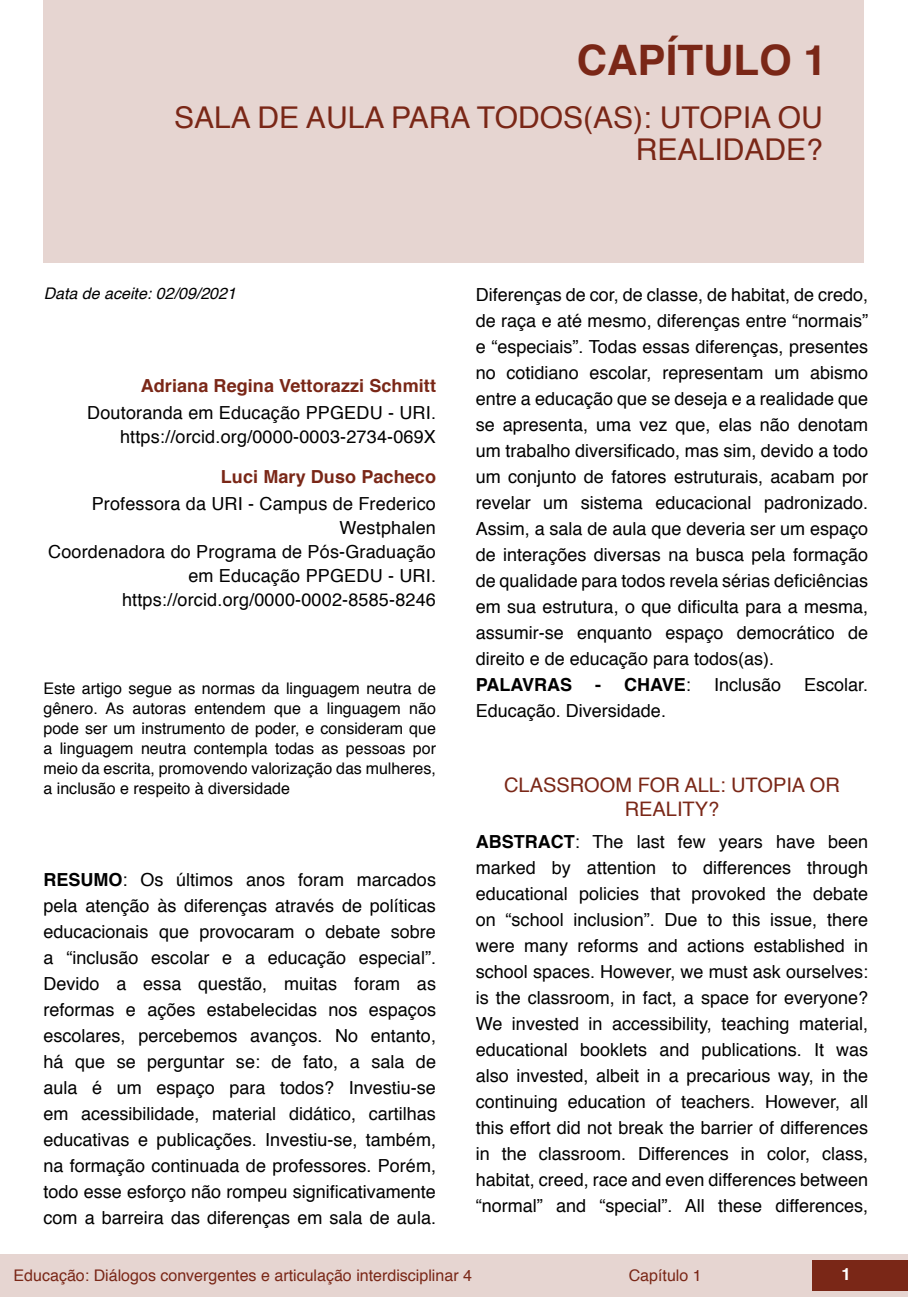
<style>
.page{position:relative;width:908px;height:1304px;background:#fff}
.page>*{position:absolute;margin:0;border:0;box-sizing:border-box;transform-origin:0 0}
.t1{font:700 42px "Helvetica";color:#7a2717}
.t2{font:30px/32px "Helvetica";color:#7a2717;text-align:right}
.t3{font:20px/24px "Helvetica";color:#7a2717;text-align:center}
.t4{font:18px/26px "Helvetica";color:#000;text-align:justify}
.t5{font:700 18px "Helvetica";letter-spacing:.005em;color:#7a2717}
.t6{font:700 18px "Helvetica";color:#000}
.t7{font:700 16.8px "Helvetica";color:#fff}
.t8{font:16px/20px "Helvetica";color:#000;text-align:justify}
.t9{font:16px "Helvetica";color:#7a2717}
.t10{font:italic 16px "Helvetica";color:#000}
.s1{font-weight:700}
.s2{font-weight:400}
</style>
<div class="page">
<div style="left:0;top:1254px;width:906px;height:43px;background:#e6d5d1"></div>
<div style="left:812px;top:1261px;width:95px;height:30px;background:#7a2717"></div>
<div style="left:44px;top:0;width:819px;height:263px;background:#e6d5d1"></div>
<h1 class="t1" style="left:576px;top:26px;width:251px">CAPÍTULO 1</h1>
<h2 class="t2" style="left:174px;top:103px;width:650px">SALA DE AULA PARA TODOS(AS): UTOPIA OU<br>REALIDADE?</h2>
<p class="t10" style="left:44px;top:280px;width:194px">Data de aceite: 02/09/2021</p>
<p class="t5" style="left:141px;top:371px;width:296px">Adriana Regina Vettorazzi Schmitt</p>
<p class="t4" style="left:87px;top:402px;width:350px;line-height:24px;text-align:right">Doutoranda em Educação PPGEDU - URI. https://orcid.org/0000-0003-2734-069X</p>
<p class="t5" style="left:221px;top:462px;width:216px">Luci Mary Duso Pacheco</p>
<p class="t4" style="left:48px;top:492px;width:389px;line-height:24px;text-align:right">Professora da URI - Campus de Frederico<br>Westphalen<br>Coordenadora do Programa de Pós-Graduação em Educação PPGEDU - URI. https://orcid.org/0000-0002-8585-8246</p>
<p class="t8" style="left:43px;top:679px;width:394px">Este artigo segue as normas da linguagem neutra de gênero. As autoras entendem que a linguagem não pode ser um instrumento de poder, e consideram que a linguagem neutra contempla todas as pessoas por meio da escrita, promovendo valorização das mulheres, a inclusão e respeito à diversidade</p>
<p class="t4" style="left:43px;top:867px;width:394px"><span class="s1">RESUMO</span>: Os últimos anos foram marcados pela atenção às diferenças através de políticas educacionais que provocaram o debate sobre a “inclusão escolar e a educação especial”.<br>Devido a essa questão, muitas foram as reformas e ações estabelecidas nos espaços escolares, percebemos avanços. No entanto, há que se perguntar se: de fato, a sala de aula é um espaço para todos? Investiu-se em acessibilidade, material didático, cartilhas educativas e publicações. Investiu-se, também, na formação continuada de professores. Porém, todo esse esforço não rompeu significativamente com a barreira das diferenças em sala de aula.</p>
<p class="t4" style="left:475px;top:282px;width:394px">Diferenças de cor, de classe, de habitat, de credo, de raça e até mesmo, diferenças entre “normais” e “especiais”. Todas essas diferenças, presentes no cotidiano escolar, representam um abismo entre a educação que se deseja e a realidade que se apresenta, uma vez que, elas não denotam um trabalho diversificado, mas sim, devido a todo um conjunto de fatores estruturais, acabam por revelar um sistema educacional padronizado.<br>Assim, a sala de aula que deveria ser um espaço de interações diversas na busca pela formação de qualidade para todos revela sérias deficiências em sua estrutura, o que dificulta para a mesma, assumir-se enquanto espaço democrático de direito e de educação para todos(as).</p>
<p class="t6" style="left:475px;top:670px;width:98px">PALAVRAS</p>
<p class="t6" style="left:595px;top:670px;width:97px">- CHAVE<span class="s2">:</span></p>
<p class="t4" style="left:713px;top:672px;width:69px">Inclusão</p>
<p class="t4" style="left:803px;top:672px;width:66px">Escolar.</p>
<p class="t4" style="left:475px;top:698px;width:192px">Educação. Diversidade.</p>
<p class="t3" style="left:504px;top:774px;width:337px">CLASSROOM FOR ALL: UTOPIA OR<br>REALITY?</p>
<p class="t4" style="left:475px;top:829px;width:394px"><span class="s1">ABSTRACT</span>: The last few years have been marked by attention to differences through educational policies that provoked the debate on “school inclusion”. Due to this issue, there were many reforms and actions established in school spaces. However, we must ask ourselves: is the classroom, in fact, a space for everyone?<br>We invested in accessibility, teaching material, educational booklets and publications. It was also invested, albeit in a precarious way, in the continuing education of teachers. However, all this effort did not break the barrier of differences in the classroom. Differences in color, class, habitat, creed, race and even differences between “normal” and “special”. All these differences,</p>
<p class="t9" style="left:14px;top:1263px;width:459px">Educação: Diálogos convergentes e articulação interdisciplinar 4</p>
<p class="t9" style="left:628px;top:1263px;width:74px">Capítulo 1</p>
<p class="t7" style="left:841px;top:1261px;width:11px">1</p>
</div>
